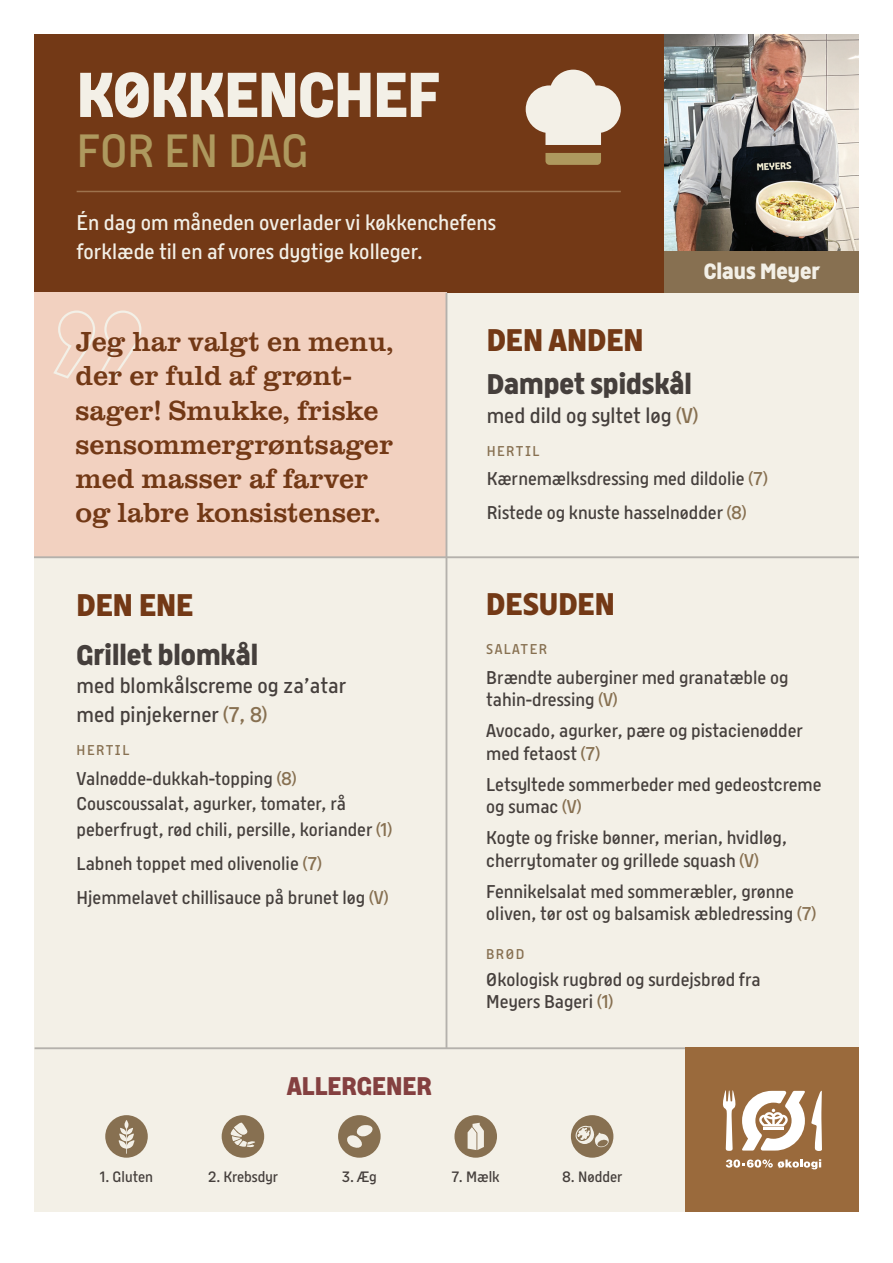
<style>
.page{position:relative;width:893px;height:1263px;background:#fff}
.page>*{position:absolute;margin:0;border:0;box-sizing:border-box;transform-origin:0 0}
.t1{font:700 63.15px "Meyer Grand";letter-spacing:-.01em;color:#f3f0e7}
.t2{font:300 46.5px "Meyer Grand";letter-spacing:-.005em;color:#ae995e}
.t3{font:700 31.2px "Meyer Grand";color:#733916}
.t4{font:28.5px/34.2px "Clarendon URW";color:#733916}
.t5{font:700 28.35px "Meyer Grand";color:#453f3c}
.t6{font:700 25.5px "Meyer Grand";color:#844040}
.t7{font:700 22.05px "Meyer Grand";color:#f3f0e7}
.t8{font:300 21.3px/28.3px "Meyer Grand";color:#f3f0e7}
.t9{font:300 21.3px/28.3px "Meyer Grand";color:#453f3c}
.t10{font:300 18.45px/22.6px "Meyer Grand";color:#453f3c}
.t11{font:300 15px "Meyer Grand";color:#453f3c}
.t12{font:300 14.25px "Meyer Grand";letter-spacing:.1em;color:#877051}
.s1{color:#877051}
</style>
<div class="page">
<div style="left:34px;top:293px;width:825px;height:919px;background:#f3f0e7"></div>
<div style="left:34px;top:34px;width:630px;height:259px;background:#733916"></div>
<div style="left:34px;top:293px;width:412px;height:265px;background:#f2d1c0"></div>
<hr style="left:446px;top:293px;width:1px;height:755px;background:#b4b1ac">
<hr style="left:34px;top:556px;width:412px;height:2px;background:#b4b1ac">
<hr style="left:446px;top:556px;width:413px;height:2px;background:#b4b1ac">
<hr style="left:35px;top:1047px;width:651px;height:2px;background:#b4b1ac">
<hr style="left:77px;top:191px;width:544px;height:1px;background:#9d724c">
<svg style="left:526px;top:70px;width:95px;height:75px"></svg>
<svg style="left:545px;top:153px;width:56px;height:12px"></svg>
<div style="left:686px;top:1047px;width:173px;height:165px;background:#9a6a3c"></div>
<svg style="left:723px;top:1090px;width:12px;height:61px"></svg>
<svg style="left:811px;top:1091px;width:11px;height:60px"></svg>
<svg style="left:742px;top:1091px;width:63px;height:59px"></svg>
<svg style="left:726px;top:1159px;width:95px;height:10px"></svg>
<svg style="left:53px;top:310px;width:89px;height:69px"></svg>
<div style="left:222px;top:1115px;width:42px;height:43px;background:#877051;border-radius:50%"></div>
<svg style="left:230px;top:1122px;width:25px;height:26px"></svg>
<div style="left:454px;top:1115px;width:43px;height:43px;background:#877051;border-radius:50%"></div>
<svg style="left:468px;top:1123px;width:16px;height:27px"></svg>
<div style="left:105px;top:1115px;width:43px;height:43px;background:#877051;border-radius:50%"></div>
<svg style="left:119px;top:1120px;width:16px;height:34px"></svg>
<div style="left:571px;top:1115px;width:42px;height:43px;background:#877051;border-radius:50%"></div>
<svg style="left:575px;top:1126px;width:34px;height:22px"></svg>
<div style="left:338px;top:1115px;width:43px;height:43px;background:#877051;border-radius:50%"></div>
<svg style="left:347px;top:1125px;width:26px;height:23px"></svg>
<div style="left:664px;top:251px;width:195px;height:42px;background:#877051"></div>
<img style="left:664px;top:34px;width:195px;height:217px">
<h1 class="t1" style="left:77px;top:52px;width:365px">KØKKENCHEF</h1>
<h2 class="t2" style="left:77px;top:120px;width:234px">FOR EN DAG</h2>
<p class="t8" style="left:77px;top:209px;width:421px">Én dag om måneden overlader vi køkkenchefens forklæde til en af vores dygtige kolleger.</p>
<p class="t7" style="left:704px;top:256px;width:118px">Claus Meyer</p>
<h3 class="t4" style="left:75px;top:323px;width:320px">Jeg har valgt en menu,</h3>
<h3 class="t3" style="left:487px;top:318px;width:158px">DEN ANDEN</h3>
<h3 class="t4" style="left:75px;top:357px;width:319px">der er fuld af grønt&shy;sager! Smukke, friske sensommergrøntsager med masser af farver og labre konsistenser.</h3>
<h3 class="t5" style="left:487px;top:365px;width:207px">Dampet spidskål</h3>
<p class="t9" style="left:487px;top:401px;width:213px">med dild og syltet løg <span class="s1">(V)</span></p>
<p class="t12" style="left:487px;top:441px;width:54px">HERTIL</p>
<p class="t10" style="left:487px;top:462px;width:282px;line-height:33.6px">Kærnemælksdressing med dildolie <span class="s1">(7)<br></span>Ristede og knuste hasselnødder <span class="s1">(8)</span></p>
<h3 class="t3" style="left:77px;top:584px;width:118px">DEN ENE</h3>
<h3 class="t5" style="left:77px;top:636px;width:183px">Grillet blomkål</h3>
<p class="t9" style="left:77px;top:672px;width:271px">med blomkålscreme og za’atar med pinjekerner <span class="s1">(7, 8)</span></p>
<p class="t12" style="left:77px;top:740px;width:54px">HERTIL</p>
<p class="t10" style="left:77px;top:766px;width:317px;line-height:25.5px">Valnødde-dukkah-topping <span class="s1">(8)<br></span>Couscoussalat, agurker, tomater, rå peberfrugt, rød chili, persille, koriander <span class="s1">(1)</span></p>
<p class="t10" style="left:77px;top:847px;width:313px;line-height:34px">Labneh toppet med olivenolie <span class="s1">(7)<br></span>Hjemmelavet chillisauce på brunet løg <span class="s1">(V)</span></p>
<h3 class="t6" style="left:287px;top:1069px;width:147px">ALLERGENER</h3>
<h3 class="t3" style="left:486px;top:583px;width:130px">DESUDEN</h3>
<p class="t12" style="left:486px;top:639px;width:62px">SALATER</p>
<p class="t10" style="left:486px;top:666px;width:304px">Brændte auberginer med granatæble og tahin-dressing <span class="s1">(V)</span></p>
<p class="t10" style="left:486px;top:720px;width:318px">Avocado, agurker, pære og pistacienødder med fetaost <span class="s1">(7)</span></p>
<p class="t10" style="left:486px;top:773px;width:337px">Letsyltede sommerbeder med gedeostcreme og sumac <span class="s1">(V)</span></p>
<p class="t10" style="left:486px;top:826px;width:302px">Kogte og friske bønner, merian, hvidløg, cherrytomater og grillede squash <span class="s1">(V)</span></p>
<p class="t10" style="left:486px;top:880px;width:331px">Fennikelsalat med sommeræbler, grønne oliven, tør ost og balsamisk æbledressing <span class="s1">(7)</span></p>
<p class="t12" style="left:486px;top:944px;width:40px">BRØD</p>
<p class="t10" style="left:486px;top:968px;width:276px">Økologisk rugbrød og surdejsbrød fra<br>Meyers Bageri <span class="s1">(1)</span></p>
<p class="t11" style="left:100px;top:1167px;width:55px">1. Gluten</p>
<p class="t11" style="left:208px;top:1167px;width:72px">2. Krebsdyr</p>
<p class="t11" style="left:342px;top:1167px;width:37px">3. Æg</p>
<p class="t11" style="left:452px;top:1167px;width:50px">7. Mælk</p>
<p class="t11" style="left:562px;top:1167px;width:62px">8. Nødder</p>
</div>
